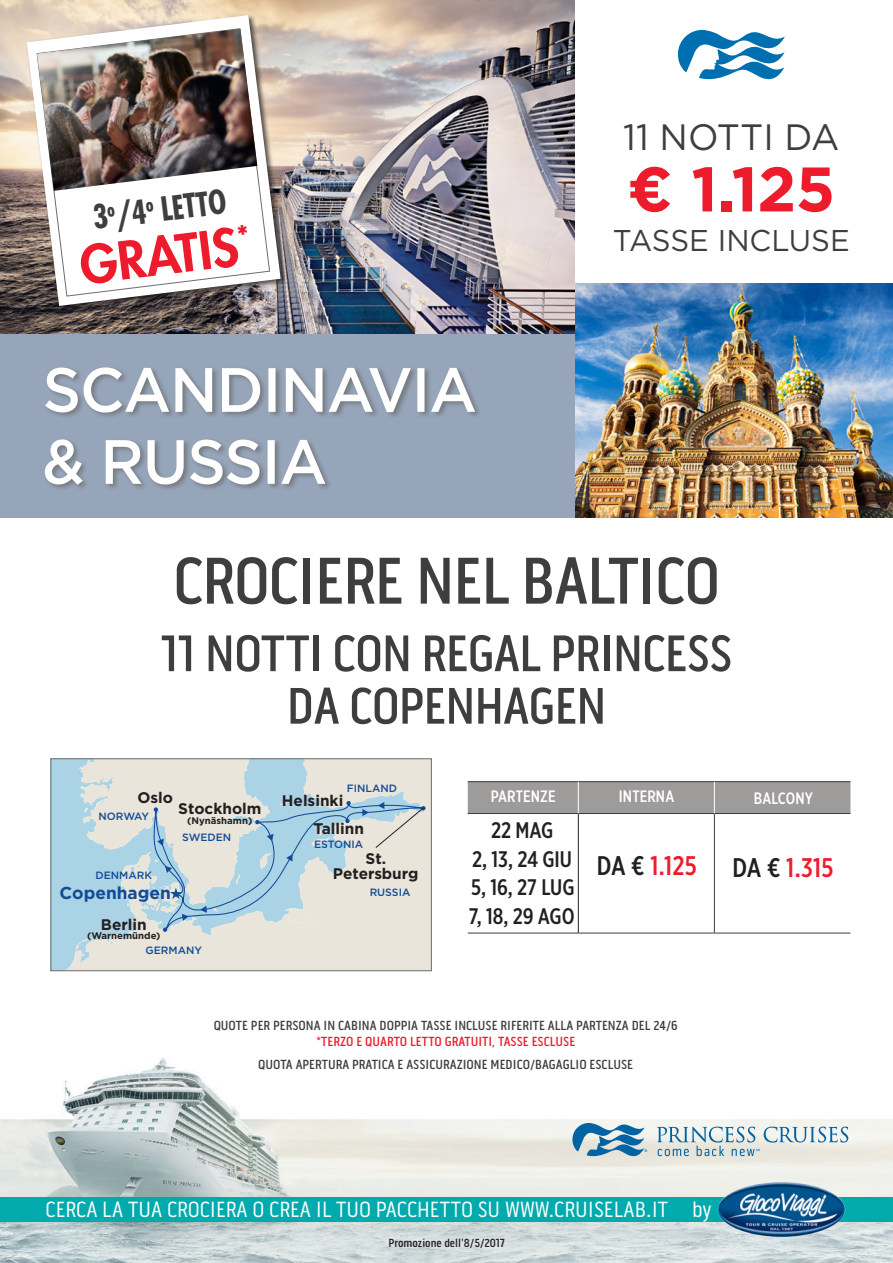
<style>
.page{position:relative;width:893px;height:1263px;background:#fff}
.page>*{position:absolute;margin:0;border:0;box-sizing:border-box;transform-origin:0 0}
.t1{font:500 67.5px "Pill Gothic 300 mg";letter-spacing:-.02em;color:#3e3e3f}
.t2{font:700 62.7px "Gotham";color:#ee1b2d}
.t3{font:500 60px "Gotham S Sm";letter-spacing:-.03em;color:#fff}
.t4{font:500 52.5px "Pill Gothic 300 mg";letter-spacing:-.02em;color:#3e3e3f}
.t5{font:800 51px "Futura Std";color:#ee1b2d}
.t6{font:36.6px "Gotham";color:#3e3e3f}
.t7{font:700 condensed 32.4px "Futura Std";color:#3e3e3f;scale:.95 1}
.t8{font:30px "Gotham";color:#3e3e3f}
._2014_departure_date{font:500 26.85px "Gotham X Narrow";letter-spacing:.01em;color:#ee1b2d}
.t9{font:22.5px "Pill Gothic 300 mg";color:#fff}
._2014_departure_date-2{font:500 22.5px "Gotham X Narrow";color:#231f20}
.t10{font:700 17.25px "Gotham";color:#124b97}
._2014_departure_date-3{font:500 16.5px "Gotham X Narrow";letter-spacing:.01em;color:#fff}
.t11{font:700 15.3px/15.3px "Gotham";color:#231f20;text-align:center}
.t12{font:500 13.5px "Pill Gothic 300 mg";color:#3e3e3f}
.t13{font:500 13.5px "Pill Gothic 300 mg";color:#ee1b2d}
.t14{font:500 12px "Pill Gothic 300 mg";color:#231f20}
.t15{font:500 10.5px "Gotham";color:#124b97}
.t16{font:700 9.6px "Gotham";color:#231f20}
.s1{color:#231f20}
</style>
<div class="page">
<img style="left:574px;top:283px;width:319px;height:234px">
<svg style="left:678px;top:29px;width:107px;height:51px"></svg>
<div style="left:0;top:322px;width:574px;height:196px;background:#96a5b9"></div>
<img style="left:0;top:0;width:574px;height:334px">
<img style="left:0;top:1058px;width:893px;height:205px">
<svg style="left:572px;top:1123px;width:276px;height:33px"></svg>
<div style="left:44px;top:366px;width:438px;height:126px;background:#6c6d70;opacity:.75"></div>
<svg style="left:53px;top:760px;width:377px;height:209px;background:#d0ddde"></svg>
<svg style="left:76px;top:760px;width:350px;height:189px;background:#cfdcdc"></svg>
<div style="left:51px;top:758px;width:381px;height:213px;border:1px solid #6c6d70"></div>
<div style="left:468px;top:782px;width:382px;height:31px;background:#9e9b9b"></div>
<hr style="left:714px;top:781px;width:136px;height:1px;background:#3e3e3f">
<hr style="left:714px;top:813px;width:136px;height:1px;background:#3e3e3f">
<hr style="left:714px;top:933px;width:136px;height:1px;background:#3e3e3f">
<hr style="left:468px;top:781px;width:110px;height:1px;background:#3e3e3f">
<hr style="left:578px;top:781px;width:136px;height:1px;background:#3e3e3f">
<hr style="left:468px;top:813px;width:110px;height:1px;background:#3e3e3f">
<hr style="left:578px;top:813px;width:136px;height:1px;background:#3e3e3f">
<hr style="left:468px;top:933px;width:110px;height:1px;background:#3e3e3f">
<hr style="left:578px;top:814px;width:1px;height:119px;background:#231f20">
<hr style="left:714px;top:814px;width:1px;height:119px;background:#3e3e3f">
<hr style="left:578px;top:933px;width:136px;height:1px;background:#3e3e3f">
<hr style="left:578px;top:782px;width:1px;height:31px;background:#fff">
<hr style="left:714px;top:782px;width:1px;height:31px;background:#fff">
<div style="left:26px;top:14px;width:262px;height:299px;background:#231f20;opacity:.75"></div>
<svg style="left:27px;top:15px;width:254px;height:291px"></svg>
<svg style="left:36px;top:28px;width:234px;height:269px"></svg>
<img style="left:37px;top:29px;width:220px;height:162px">
<div style="left:0;top:1197px;width:893px;height:24px;background:#00aaad"></div>
<img style="left:712px;top:1174px;width:141px;height:70px">
<p class="t7" style="left:91px;top:197px;width:143px;rotate:-7deg">3<sup>o</sup>/4<sup>o</sup> LETTO</p>
<p class="t5" style="left:76px;top:234px;width:173px;rotate:-7deg">GRATIS<sup>*</sup></p>
<p class="t3" style="left:42px;top:349px;width:436px">SCANDINAVIA</p>
<p class="t3" style="left:42px;top:421px;width:287px">&amp; RUSSIA</p>
<p class="t6" style="left:623px;top:114px;width:218px">11 NOTTI DA</p>
<p class="t2" style="left:627px;top:148px;width:209px">€ 1.125</p>
<p class="t8" style="left:613px;top:221px;width:238px">TASSE INCLUSE</p>
<p class="t1" style="left:173px;top:541px;width:548px">CROCIERE NEL BALTICO</p>
<p class="t4" style="left:161px;top:622px;width:574px">11 NOTTI CON REGAL PRINCESS</p>
<p class="t4" style="left:287px;top:675px;width:321px">DA COPENHAGEN</p>
<p class="t15" style="left:347px;top:781px;width:52px">FINLAND</p>
<p class="t11" style="left:137px;top:790px;width:37px">Oslo</p>
<p class="t11" style="left:282px;top:792px;width:63px">Helsinki</p>
<p class="t11" style="left:178px;top:801px;width:85px">Stockholm</p>
<p class="t16" style="left:187px;top:814px;width:67px">(Nynäshamn)</p>
<p class="t15" style="left:99px;top:809px;width:52px">NORWAY</p>
<p class="t11" style="left:313px;top:821px;width:52px">Tallinn</p>
<p class="t11" style="left:333px;top:850px;width:87px">St.<br>Petersburg</p>
<p class="t15" style="left:182px;top:830px;width:51px">SWEDEN</p>
<p class="t15" style="left:314px;top:837px;width:51px">ESTONIA</p>
<p class="t15" style="left:95px;top:868px;width:58px">DENMARK</p>
<p class="t10" style="left:60px;top:881px;width:113px">Copenhagen</p>
<p class="t15" style="left:370px;top:886px;width:42px">RUSSIA</p>
<p class="t11" style="left:101px;top:916px;width:47px">Berlin</p>
<p class="t16" style="left:87px;top:929px;width:75px">(Warnemünde)</p>
<p class="t15" style="left:146px;top:943px;width:58px">GERMANY</p>
<p class="_2014_departure_date-3" style="left:491px;top:786px;width:66px">PARTENZE</p>
<p class="_2014_departure_date-3" style="left:619px;top:786px;width:57px">INTERNA</p>
<p class="_2014_departure_date-3" style="left:754px;top:788px;width:61px">BALCONY</p>
<p class="_2014_departure_date-2" style="left:491px;top:817px;width:64px">22 MAG</p>
<p class="_2014_departure_date-2" style="left:472px;top:845px;width:101px">2, 13, 24 GIU</p>
<p class="_2014_departure_date-2" style="left:471px;top:874px;width:105px">5, 16, 27 LUG</p>
<p class="_2014_departure_date-2" style="left:469px;top:902px;width:107px">7, 18, 29 AGO</p>
<p class="_2014_departure_date" style="left:597px;top:849px;width:101px"><span class="s1">DA €</span> 1.125</p>
<p class="_2014_departure_date" style="left:733px;top:852px;width:102px"><span class="s1">DA €</span> 1.315</p>
<p class="t12" style="left:214px;top:1017px;width:465px">QUOTE PER PERSONA IN CABINA DOPPIA TASSE INCLUSE RIFERITE ALLA PARTENZA DEL 24/6</p>
<p class="t13" style="left:316px;top:1033px;width:261px">*TERZO E QUARTO LETTO GRATUITI, TASSE ESCLUSE</p>
<p class="t12" style="left:258px;top:1056px;width:376px">QUOTA APERTURA PRATICA E ASSICURAZIONE MEDICO/BAGAGLIO ESCLUSE</p>
<p class="t9" style="left:45px;top:1196px;width:668px">CERCA LA TUA CROCIERA O CREA IL TUO PACCHETTO SU WWW.CRUISELAB.IT by</p>
<p class="t14" style="left:389px;top:1236px;width:118px">Promozione dell'8/5/2017</p>
</div>
